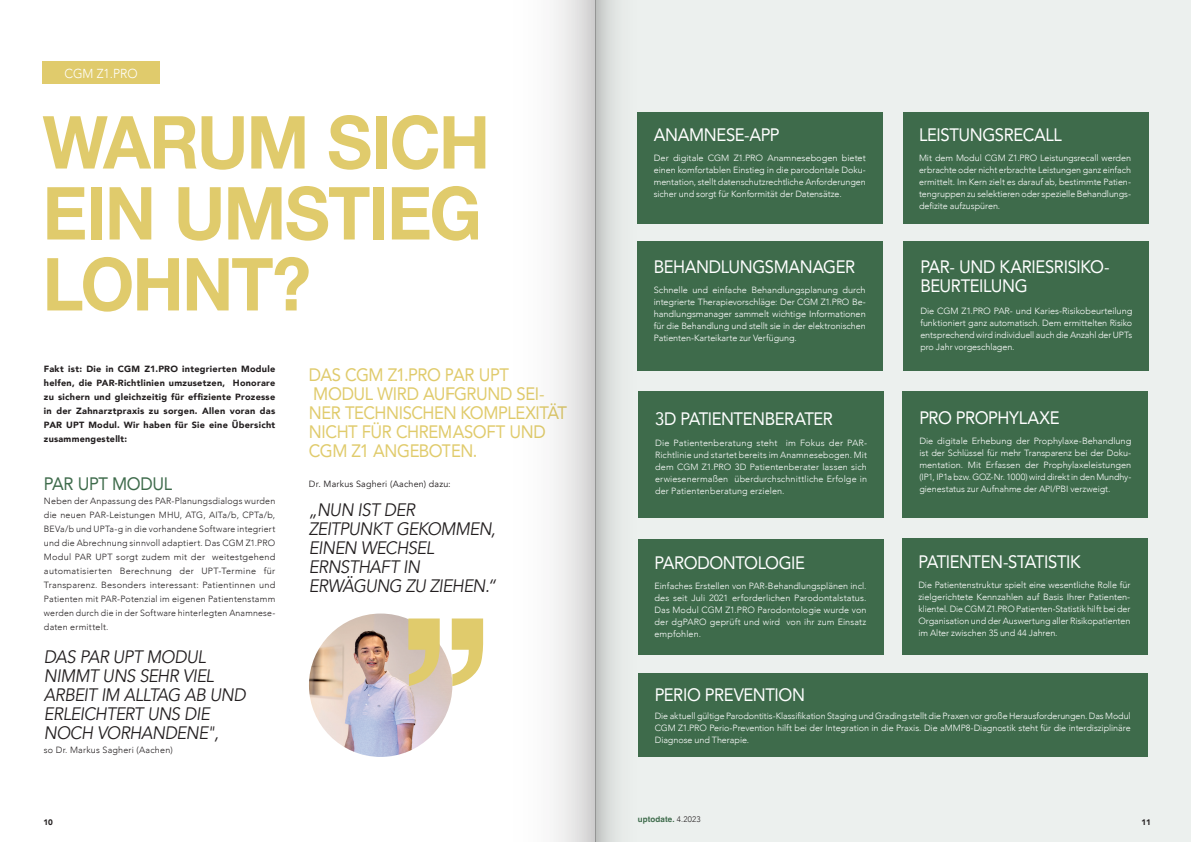
<style>
.page{position:relative;width:1191px;height:842px;background:#fff}
.page>*{position:absolute;margin:0;border:0;box-sizing:border-box;transform-origin:0 0}
.t1{font:700 73.2px/71px "Helvetica Neue";letter-spacing:-.025em;color:#e0cb6c;text-align:justify;scale:.94 1}
.t2{font:18px/19px "Avenir";letter-spacing:-.025em;color:#fff;scale:.92 1}
.t3{font:italic 18px/19px "Avenir";letter-spacing:-.03em;color:#231f20;scale:.92 1}
.t4{font:18px/19px "Avenir";letter-spacing:-.025em;color:#e0cb6c;scale:.92 1}
.t5{font:18px "Avenir";letter-spacing:-.02em;color:#3e6b4b;scale:.92 1}
.t6{font:300 13px "Avenir";color:#fff;scale:.94 1}
.t7{font:300 9px/12px "Avenir";letter-spacing:-.005em;color:#fff;text-align:justify}
.t8{font:300 9px/14px "Avenir";letter-spacing:.025em;color:#231f20;text-align:justify}
.t9{font:900 9px/14px "Avenir";letter-spacing:.03em;color:#231f20;text-align:justify}
.t10{font:9px "Avenir";letter-spacing:.025em;color:#231f20}
.t11{font:700 8px "Helvetica";letter-spacing:.015em;color:#3e6b4b}
.t12{font:900 8px "Avenir";color:#231f20}
.s1{font-family:"Avenir";font-weight:300;color:#231f20}
</style>
<div class="page">
<div style="left:595px;top:0;width:596px;height:842px;background:#ecf0ee"></div>
<div style="left:43px;top:61px;width:117px;height:23px;background:#e0cb6c"></div>
<div style="left:637px;top:112px;width:245px;height:112px;background:#3e6b4b"></div>
<div style="left:637px;top:242px;width:245px;height:129px;background:#3e6b4b"></div>
<div style="left:903px;top:112px;width:245px;height:112px;background:#3e6b4b"></div>
<div style="left:638px;top:391px;width:245px;height:127px;background:#3e6b4b"></div>
<div style="left:903px;top:242px;width:245px;height:129px;background:#3e6b4b"></div>
<div style="left:902px;top:391px;width:245px;height:127px;background:#3e6b4b"></div>
<div style="left:638px;top:539px;width:245px;height:116px;background:#3e6b4b"></div>
<div style="left:902px;top:538px;width:245px;height:117px;background:#3e6b4b"></div>
<div style="left:638px;top:673px;width:509px;height:84px;background:#3e6b4b"></div>
<img style="left:309px;top:613px;width:143px;height:144px;border-radius:72px">
<svg style="left:408px;top:618px;width:40px;height:68px;background:#dfce96"></svg>
<svg style="left:595px;top:0;width:74px;height:842px"></svg>
<svg style="left:448px;top:0;width:147px;height:842px"></svg>
<h3 class="t6" style="left:64px;top:66px;width:79px">CGM Z1.PRO</h3>
<h1 class="t1" style="left:43px;top:109px;width:477px">WARUM SICH EIN UMSTIEG LOHNT?</h1>
<p class="t9" style="left:44px;top:362px;width:233px">Fakt ist: Die in CGM Z1.PRO integrierten Module helfen, die PAR-Richtlinien umzusetzen, Honorare zu sichern und gleichzeitig für effiziente Prozesse in der Zahnarztpraxis zu sorgen. Allen voran das PAR UPT Modul. Wir haben für Sie eine Übersicht zusammengestellt:</p>
<h2 class="t5" style="left:44px;top:470px;width:141px">PAR UPT MODUL</h2>
<p class="t8" style="left:44px;top:494px;width:233px">Neben der Anpassung des PAR-Planungsdialogs wurden die neuen PAR-Leistungen MHU, ATG, AITa/b, CPTa/b, BEVa/b und UPTa-g in die vorhandene Software integriert und die Abrechnung sinnvoll adaptiert. Das CGM Z1.PRO Modul PAR UPT sorgt zudem mit der weitestgehend automatisierten Berechnung der UPT-Termine für Transparenz. Besonders interessant: Patientinnen und Patienten mit PAR-Potenzial im eigenen Patientenstamm werden durch die in der Software hinterlegten Anamnese&shy;daten ermittelt.</p>
<h2 class="t3" style="left:44px;top:647px;width:221px">DAS PAR UPT MODUL<br>NIMMT UNS SEHR VIEL<br>ARBEIT IM ALLTAG AB UND<br>ERLEICHTERT UNS DIE<br>NOCH VORHANDENE",</h2>
<p class="t8" style="left:44px;top:742px;width:130px">so Dr. Markus Sagheri (Aachen)</p>
<p class="t12" style="left:43px;top:815px;width:11px">10</p>
<h2 class="t4" style="left:309px;top:364px;width:282px">DAS CGM Z1.PRO PAR UPT<br>MODUL WIRD AUFGRUND SEI-<br>NER TECHNISCHEN KOMPLEXITÄT<br>NICHT FÜR CHREMASOFT UND<br>CGM Z1 ANGEBOTEN.</h2>
<p class="t10" style="left:309px;top:478px;width:143px">Dr. Markus Sagheri (Aachen) dazu:</p>
<h2 class="t3" style="left:309px;top:501px;width:205px">„NUN IST DER<br>ZEITPUNKT GEKOMMEN,<br>EINEN WECHSEL<br>ERNSTHAFT IN<br>ERWÄGUNG ZU ZIEHEN.“</h2>
<h2 class="t2" style="left:654px;top:125px;width:138px">ANAMNESE-APP</h2>
<p class="t7" style="left:654px;top:152px;width:213px">Der digitale CGM Z1.PRO Anamnesebogen bietet einen komfortablen Einstieg in die parodontale Doku&shy;mentation, stellt datenschutzrechtliche Anforderungen sicher und sorgt für Konformität der Datensätze.</p>
<h2 class="t2" style="left:654px;top:256px;width:220px">BEHANDLUNGSMANAGER</h2>
<p class="t7" style="left:654px;top:284px;width:213px">Schnelle und einfache Behandlungsplanung durch integrierte Therapievorschläge: Der CGM Z1.PRO Be&shy;handlungsmanager sammelt wichtige Informationen für die Behandlung und stellt sie in der elektronischen Patienten-Karteikarte zur Verfügung.</p>
<h2 class="t2" style="left:655px;top:409px;width:195px">3D PATIENTENBERATER</h2>
<p class="t7" style="left:655px;top:437px;width:213px">Die Patientenberatung steht im Fokus der PAR-Richtlinie und startet bereits im Anamnesebogen. Mit dem CGM Z1.PRO 3D Patientenberater lassen sich erwiesenermaßen überdurchschnittliche Erfolge in der Patientenberatung erzielen.</p>
<h2 class="t2" style="left:654px;top:553px;width:165px">PARODONTOLOGIE</h2>
<p class="t7" style="left:654px;top:580px;width:213px">Einfaches Erstellen von PAR-Behandlungsplänen incl. des seit Juli 2021 erforderlichen Parodontalstatus.<br>Das Modul CGM Z1.PRO Parodontologie wurde von der dgPARO geprüft und wird von ihr zum Einsatz empfohlen.</p>
<h2 class="t2" style="left:919px;top:125px;width:157px">LEISTUNGSRECALL</h2>
<p class="t7" style="left:919px;top:152px;width:213px">Mit dem Modul CGM Z1.PRO Leistungsrecall werden erbrachte oder nicht erbrachte Leistungen ganz einfach ermittelt. Im Kern zielt es darauf ab, bestimmte Patien&shy;tengruppen zu selektieren oder spezielle Behandlungs&shy;defizite aufzuspüren.</p>
<h2 class="t2" style="left:920px;top:256px;width:207px">PAR- UND KARIESRISIKO-<br>BEURTEILUNG</h2>
<p class="t7" style="left:920px;top:305px;width:213px">Die CGM Z1.PRO PAR- und Karies-Risikobeurteilung funktioniert ganz automatisch. Dem ermittelten Risiko entsprechend wird individuell auch die Anzahl der UPTs pro Jahr vorgeschlagen.</p>
<h2 class="t2" style="left:919px;top:407px;width:154px">PRO PROPHYLAXE</h2>
<p class="t7" style="left:919px;top:435px;width:213px">Die digitale Erhebung der Prophylaxe-Behandlung ist der Schlüssel für mehr Transparenz bei der Doku&shy;mentation. Mit Erfassen der Prophylaxeleistungen (IP1, IP1a bzw. GOZ-Nr. 1000) wird direkt in den Mundhy&shy;gienestatus zur Aufnahme der API/PBI verzweigt.</p>
<h2 class="t2" style="left:918px;top:552px;width:178px">PATIENTEN-STATISTIK</h2>
<p class="t7" style="left:918px;top:579px;width:213px">Die Patientenstruktur spielt eine wesentliche Rolle für zielgerichtete Kennzahlen auf Basis Ihrer Patienten&shy;klientel. Die CGM Z1.PRO Patienten-Statistik hilft bei der Organisation und der Auswertung aller Risikopatienten im Alter zwischen 35 und 44 Jahren.</p>
<h2 class="t2" style="left:655px;top:685px;width:165px">PERIO PREVENTION</h2>
<p class="t7" style="left:655px;top:710px;width:477px">Die aktuell gültige Parodontitis-Klassifikation Staging und Grading stellt die Praxen vor große Herausforderungen. Das Modul CGM Z1.PRO Perio-Prevention hilft bei der Integration in die Praxis. Die aMMP8-Diagnostik steht für die interdisziplinäre Diagnose und Therapie.</p>
<p class="t11" style="left:638px;top:814px;width:64px">uptodate. <span class="s1">4.2023</span></p>
<p class="t12" style="left:1141px;top:815px;width:11px">11</p>
</div>
